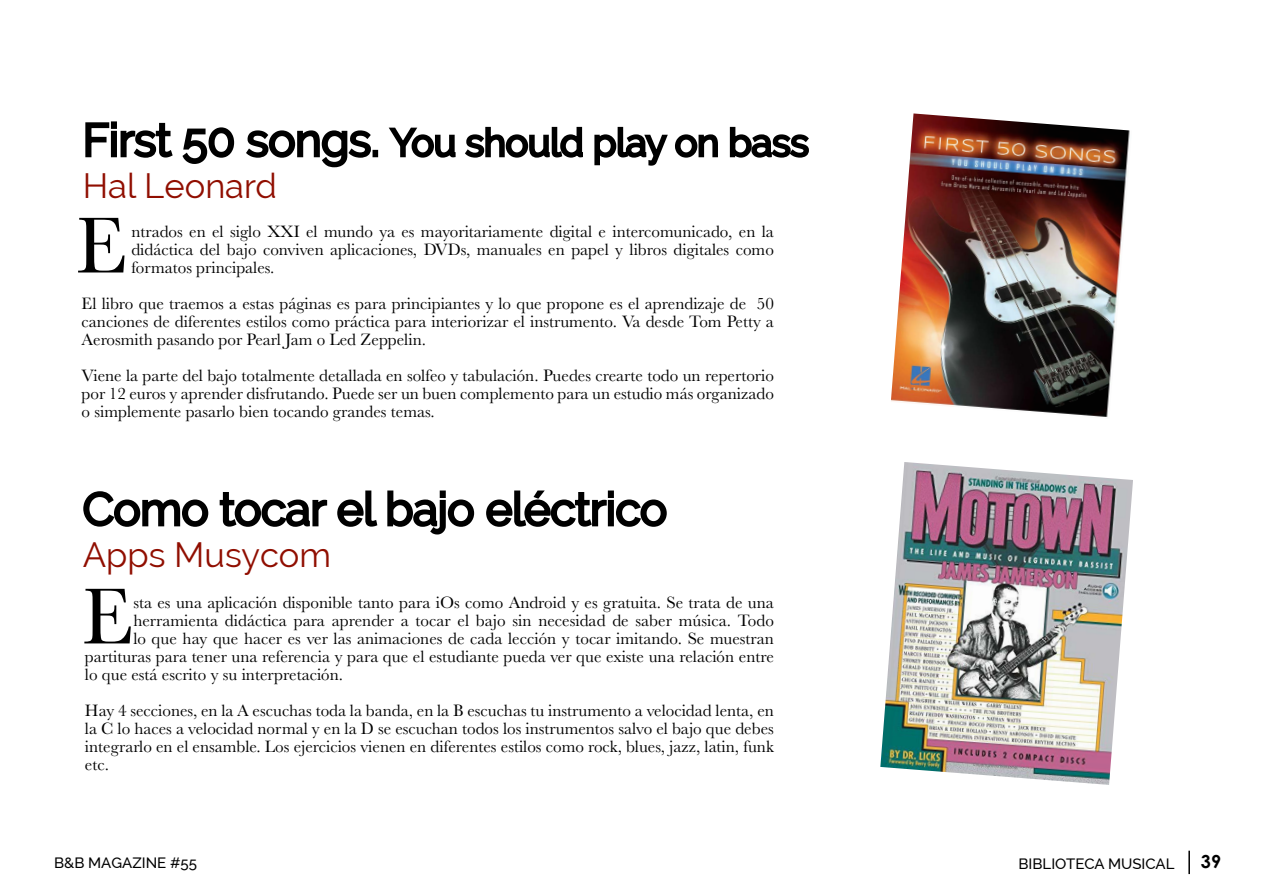
<style>
.page{position:relative;width:1263px;height:893px;background:#fff}
.page>*{position:absolute;margin:0;border:0;box-sizing:border-box;transform-origin:0 0}
.t1{font:82.5px "Baskerville";color:#000}
.t2{font:34.5px "Raleway";color:#900e00}
.t3{font:700 18px "Century Gothic";color:#000}
.t4{font:17.1px/18px "Baskerville";color:#000;text-align:justify}
.t5{font:500 15px "Raleway";color:#000}
</style>
<div class="page">
<hr style="left:1188px;top:851px;width:2px;height:23px;background:#000">
<img style="left:880px;top:462px;width:253px;height:323px">
<svg style="left:83px;top:491px;width:126px;height:36px"></svg>
<svg style="left:219px;top:492px;width:109px;height:35px"></svg>
<svg style="left:337px;top:490px;width:41px;height:37px"></svg>
<svg style="left:387px;top:490px;width:88px;height:45px"></svg>
<svg style="left:486px;top:490px;width:181px;height:37px"></svg>
<svg style="left:85px;top:121px;width:26px;height:37px"></svg>
<div style="left:111px;top:131px;width:6px;height:26px;border:3px solid #000"></div>
<div style="left:111px;top:121px;width:6px;height:8px;border:3px solid #000"></div>
<svg style="left:120px;top:122px;width:53px;height:36px"></svg>
<svg style="left:182px;top:127px;width:53px;height:37px"></svg>
<svg style="left:246px;top:130px;width:127px;height:38px"></svg>
<div style="left:372px;top:150px;width:6px;height:7px;border:3px solid #000"></div>
<svg style="left:388px;top:127px;width:68px;height:31px"></svg>
<svg style="left:465px;top:126px;width:118px;height:32px"></svg>
<svg style="left:594px;top:126px;width:124px;height:40px"></svg>
<svg style="left:729px;top:126px;width:80px;height:32px"></svg>
<img style="left:891px;top:113px;width:239px;height:304px">
<h2 class="t2" style="left:83px;top:166px;width:196px">Hal Leonard</h2>
<h1 class="t1" style="left:75px;top:193px;width:53px">E</h1>
<p class="t4" style="left:131px;top:223px;width:644px">ntrados en el siglo XXI el mundo ya es mayoritariamente digital e intercomunicado, en la didáctica del bajo conviven aplicaciones, DVDs, manuales en papel y libros digitales como formatos principales.</p>
<p class="t4" style="left:82px;top:295px;width:694px">El libro que traemos a estas páginas es para principiantes y lo que propone es el aprendizaje de 50 canciones de diferentes estilos como práctica para interiorizar el instrumento. Va desde Tom Petty a Aerosmith pasando por Pearl Jam o Led Zeppelin.</p>
<p class="t4" style="left:82px;top:367px;width:694px">Viene la parte del bajo totalmente detallada en solfeo y tabulación. Puedes crearte todo un repertorio por 12 euros y aprender disfrutando. Puede ser un buen complemento para un estudio más organizado o simplemente pasarlo bien tocando grandes temas.</p>
<h2 class="t2" style="left:83px;top:535px;width:250px">Apps Musycom</h2>
<h1 class="t1" style="left:82px;top:564px;width:53px">E</h1>
<p class="t4" style="left:133px;top:593px;width:642px">sta es una aplicación disponible tanto para iOs como Android y es gratuita. Se trata de una</p>
<p class="t4" style="left:133px;top:611px;width:642px">herramienta didáctica para aprender a tocar el bajo sin necesidad de saber música. Todo</p>
<p class="t4" style="left:133px;top:629px;width:642px">lo que hay que hacer es ver las animaciones de cada lección y tocar imitando. Se muestran</p>
<p class="t4" style="left:85px;top:647px;width:690px">partituras para tener una referencia y para que el estudiante pueda ver que existe una relación entre</p>
<p class="t4" style="left:85px;top:665px;width:260px">lo que está escrito y su interpretación.</p>
<p class="t4" style="left:85px;top:701px;width:690px">Hay 4 secciones, en la A escuchas toda la banda, en la B escuchas tu instrumento a velocidad lenta, en la C lo haces a velocidad normal y en la D se escuchan todos los instrumentos salvo el bajo que debes integrarlo en el ensamble. Los ejercicios vienen en diferentes estilos como rock, blues, jazz, latin, funk etc.</p>
<p class="t5" style="left:54px;top:854px;width:145px">B&amp;B MAGAZINE #55</p>
<p class="t5" style="left:1018px;top:855px;width:158px">BIBLIOTECA MUSICAL</p>
<p class="t3" style="left:1201px;top:851px;width:22px">39</p>
</div>
